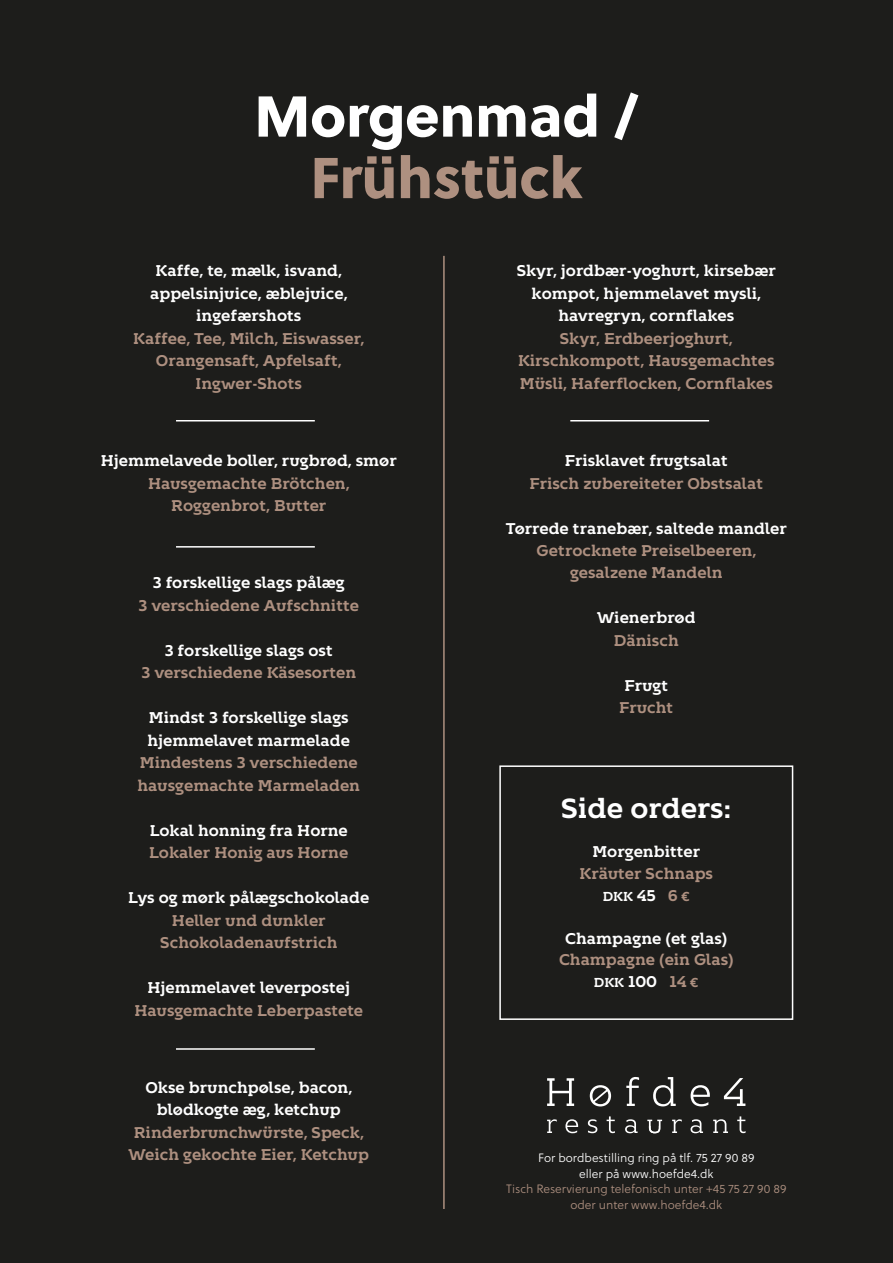
<style>
.page{position:relative;width:893px;height:1263px;background:#1d1d1b}
.page>*{position:absolute;margin:0;border:0;box-sizing:border-box;transform-origin:0 0}
.t1{font:57.45px "Soleil Xb";color:#fff}
.t2{font:57.45px "Soleil Xb";color:#ae9080}
.t3{font:700 27.6px "Kontrapunkt Bob";color:#fff}
.t4{font:700 15.6px/22.5px "Kontrapunkt Bob";color:#ae9080;text-align:center}
.t5{font:700 15.6px/22.5px "Kontrapunkt Bob";color:#fff;text-align:center}
.t6{font:700 12.9px "Kontrapunkt Bob";color:#fff}
.t7{font:12.15px/15.6px "Soleil Lt";color:#ae9080;text-align:center}
.t8{font:12.15px/15.6px "Soleil Lt";color:#fff;text-align:center}
.s1{font-size:15.6px}
.s2{font-size:15.6px;color:#ae9080}
.s3{color:#ae9080}
</style>
<div class="page">
<svg style="left:547px;top:1077px;width:198px;height:29px"></svg>
<svg style="left:547px;top:1116px;width:199px;height:17px"></svg>
<hr style="left:176px;top:420px;width:139px;height:1px;background:#fff">
<hr style="left:570px;top:420px;width:139px;height:1px;background:#fff">
<div style="left:499px;top:765px;width:294px;height:255px;border:2px solid #fff"></div>
<hr style="left:443px;top:256px;width:2px;height:953px;background:#ae9080">
<hr style="left:176px;top:546px;width:139px;height:2px;background:#fff">
<hr style="left:176px;top:1048px;width:139px;height:2px;background:#fff">
<h1 class="t1" style="left:255px;top:71px;width:385px">Morgenmad /</h1>
<h1 class="t2" style="left:311px;top:132px;width:273px">Frühstück</h1>
<p class="t5" style="left:150px;top:260px;width:199px">Kaffe, te, mælk, isvand, appelsinjuice, æblejuice, ingefærshots</p>
<p class="t4" style="left:133px;top:327px;width:233px">Kaffee, Tee, Milch, Eiswasser,<br>Orangensaft, Apfelsaft,<br>Ingwer-Shots</p>
<p class="t5" style="left:101px;top:450px;width:297px">Hjemmelavede boller, rugbrød, smør</p>
<p class="t4" style="left:148px;top:472px;width:203px">Hausgemachte Brötchen,<br>Roggenbrot, Butter</p>
<p class="t5" style="left:153px;top:572px;width:193px">3 forskellige slags pålæg</p>
<p class="t4" style="left:139px;top:594px;width:222px">3 verschiedene Aufschnitte</p>
<p class="t5" style="left:165px;top:639px;width:170px">3 forskellige slags ost</p>
<p class="t4" style="left:141px;top:662px;width:216px">3 verschiedene Käsesorten</p>
<p class="t5" style="left:147px;top:707px;width:204px;text-align:left">Mindst 3 forskellige slags hjemmelavet marmelade</p>
<p class="t4" style="left:138px;top:752px;width:224px;text-align:left">Mindestens 3 verschiedene hausgemachte Marmeladen</p>
<p class="t5" style="left:150px;top:819px;width:200px">Lokal honning fra Horne</p>
<p class="t4" style="left:149px;top:842px;width:200px">Lokaler Honig aus Horne</p>
<p class="t5" style="left:128px;top:887px;width:243px">Lys og mørk pålægschokolade</p>
<p class="t4" style="left:160px;top:909px;width:179px">Heller und dunkler<br>Schokoladenaufstrich</p>
<p class="t5" style="left:148px;top:976px;width:204px">Hjemmelavet leverpostej</p>
<p class="t4" style="left:134px;top:999px;width:230px">Hausgemachte Leberpastete</p>
<p class="t5" style="left:145px;top:1076px;width:208px">Okse brunchpølse, bacon, blødkogte æg, ketchup</p>
<p class="t4" style="left:129px;top:1121px;width:242px">Rinderbrunchwürste, Speck,<br>Weich gekochte Eier, Ketchup</p>
<p class="t5" style="left:517px;top:260px;width:261px">Skyr, jordbær-yoghurt, kirsebær kompot, hjemmelavet mysli, havregryn, cornflakes</p>
<p class="t4" style="left:518px;top:327px;width:258px">Skyr, Erdbeerjoghurt,<br>Kirschkompott, Hausgemachtes<br>Müsli, Haferflocken, Cornflakes</p>
<p class="t5" style="left:565px;top:450px;width:164px">Frisklavet frugtsalat</p>
<p class="t4" style="left:529px;top:472px;width:235px">Frisch zubereiteter Obstsalat</p>
<p class="t5" style="left:506px;top:517px;width:283px">Tørrede tranebær, saltede mandler</p>
<p class="t4" style="left:536px;top:539px;width:221px">Getrocknete Preiselbeeren, gesalzene Mandeln</p>
<p class="t5" style="left:597px;top:607px;width:100px">Wienerbrød</p>
<p class="t4" style="left:614px;top:629px;width:66px">Dänisch</p>
<p class="t5" style="left:624px;top:674px;width:45px">Frugt</p>
<p class="t4" style="left:619px;top:697px;width:56px">Frucht</p>
<h2 class="t3" style="left:561px;top:793px;width:172px">Side orders:</h2>
<p class="t5" style="left:592px;top:841px;width:109px">Morgenbitter</p>
<p class="t4" style="left:580px;top:862px;width:135px">Kräuter Schnaps</p>
<p class="t6" style="left:603px;top:889px;width:89px">DKK <span class="s1">45</span> <span class="s2">6</span> <span class="s3">€</span></p>
<p class="t5" style="left:565px;top:927px;width:164px">Champagne (et glas)</p>
<p class="t4" style="left:559px;top:949px;width:176px">Champagne (ein Glas)</p>
<p class="t6" style="left:594px;top:975px;width:106px">DKK <span class="s1">100</span> <span class="s2">14</span> <span class="s3">€</span></p>
<p class="t8" style="left:538px;top:1150px;width:218px">For bordbestilling ring på tlf. 75 27 90 89 eller på www.hoefde4.dk</p>
<p class="t7" style="left:506px;top:1181px;width:282px">Tisch Reservierung telefonisch unter +45 75 27 90 89 oder unter www.hoefde4.dk</p>
</div>
